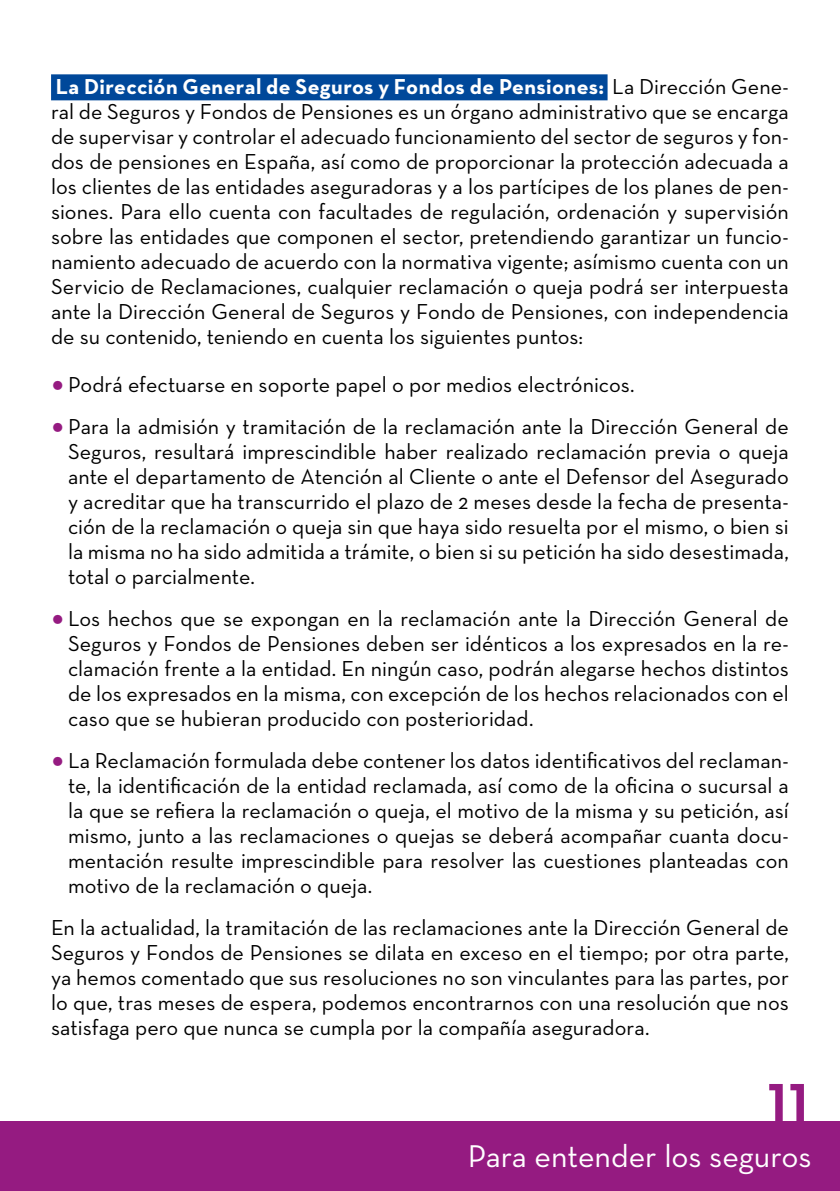
<style>
.page{position:relative;width:840px;height:1191px;background:#fff}
.page>*{position:absolute;margin:0;border:0;box-sizing:border-box;transform-origin:0 0}
.t1{font:700 72px "Neutra Disp";color:#951b81}
.t2{font:32px "Neutra Text";color:#fff}
.Párrafo_normal{font:22px/25px "Neutra Text";color:#000;text-align:justify}
.s1{font-weight:700;color:#fff}
.s2{font-size:48px;color:#951b81}
</style>
<div class="page">
<div style="left:0;top:1121px;width:839px;height:70px;background:#951b81"></div>
<div style="left:51px;top:74px;width:556px;height:26px;background:#00489a"></div>
<p class="Párrafo_normal" style="left:51px;top:74px;width:739px"><span class="s1">La Dirección General de Seguros y Fondos de Pensiones:</span> La Dirección Gene&shy;ral de Seguros y Fondos de Pensiones es un órgano administrativo que se encarga de supervisar y controlar el adecuado funcionamiento del sector de seguros y fon&shy;dos de pensiones en España, así como de proporcionar la protección adecuada a los clientes de las entidades aseguradoras y a los partícipes de los planes de pen&shy;siones. Para ello cuenta con facultades de regulación, ordenación y supervisión sobre las entidades que componen el sector, pretendiendo garantizar un funcio&shy;namiento adecuado de acuerdo con la normativa vigente; asímismo cuenta con un Servicio de Reclamaciones, cualquier reclamación o queja podrá ser interpuesta ante la Dirección General de Seguros y Fondo de Pensiones, con independencia de su contenido, teniendo en cuenta los siguientes puntos:</p>
<p class="Párrafo_normal" style="left:51px;top:372px;width:584px"><span class="s2">•</span> Podrá efectuarse en soporte papel o por medios electrónicos.</p>
<p class="Párrafo_normal" style="left:68px;top:414px;width:722px;text-indent:-17px"><span class="s2">•</span> Para la admisión y tramitación de la reclamación ante la Dirección General de Seguros, resultará imprescindible haber realizado reclamación previa o queja ante el departamento de Atención al Cliente o ante el Defensor del Asegurado y acreditar que ha transcurrido el plazo de 2 meses desde la fecha de presenta&shy;ción de la reclamación o queja sin que haya sido resuelta por el mismo, o bien si la misma no ha sido admitida a trámite, o bien si su petición ha sido desestimada, total o parcialmente.</p>
<p class="Párrafo_normal" style="left:68px;top:606px;width:722px;text-indent:-17px"><span class="s2">•</span> Los hechos que se expongan en la reclamación ante la Dirección General de Seguros y Fondos de Pensiones deben ser idénticos a los expresados en la re&shy;clamación frente a la entidad. En ningún caso, podrán alegarse hechos distintos de los expresados en la misma, con excepción de los hechos relacionados con el caso que se hubieran producido con posterioridad.</p>
<p class="Párrafo_normal" style="left:68px;top:748px;width:722px;text-indent:-17px"><span class="s2">•</span> La Reclamación formulada debe contener los datos identificativos del reclaman&shy;te, la identificación de la entidad reclamada, así como de la oficina o sucursal a la que se refiera la reclamación o queja, el motivo de la misma y su petición, así mismo, junto a las reclamaciones o quejas se deberá acompañar cuanta docu&shy;mentación resulte imprescindible para resolver las cuestiones planteadas con motivo de la reclamación o queja.</p>
<p class="Párrafo_normal" style="left:51px;top:915px;width:739px">En la actualidad, la tramitación de las reclamaciones ante la Dirección General de Seguros y Fondos de Pensiones se dilata en exceso en el tiempo; por otra parte, ya hemos comentado que sus resoluciones no son vinculantes para las partes, por lo que, tras meses de espera, podemos encontrarnos con una resolución que nos satisfaga pero que nunca se cumpla por la compañía aseguradora.</p>
<h1 class="t1" style="left:766px;top:1057px;width:44px">11</h1>
<h2 class="t2" style="left:467px;top:1137px;width:345px">Para entender los seguros</h2>
</div>
